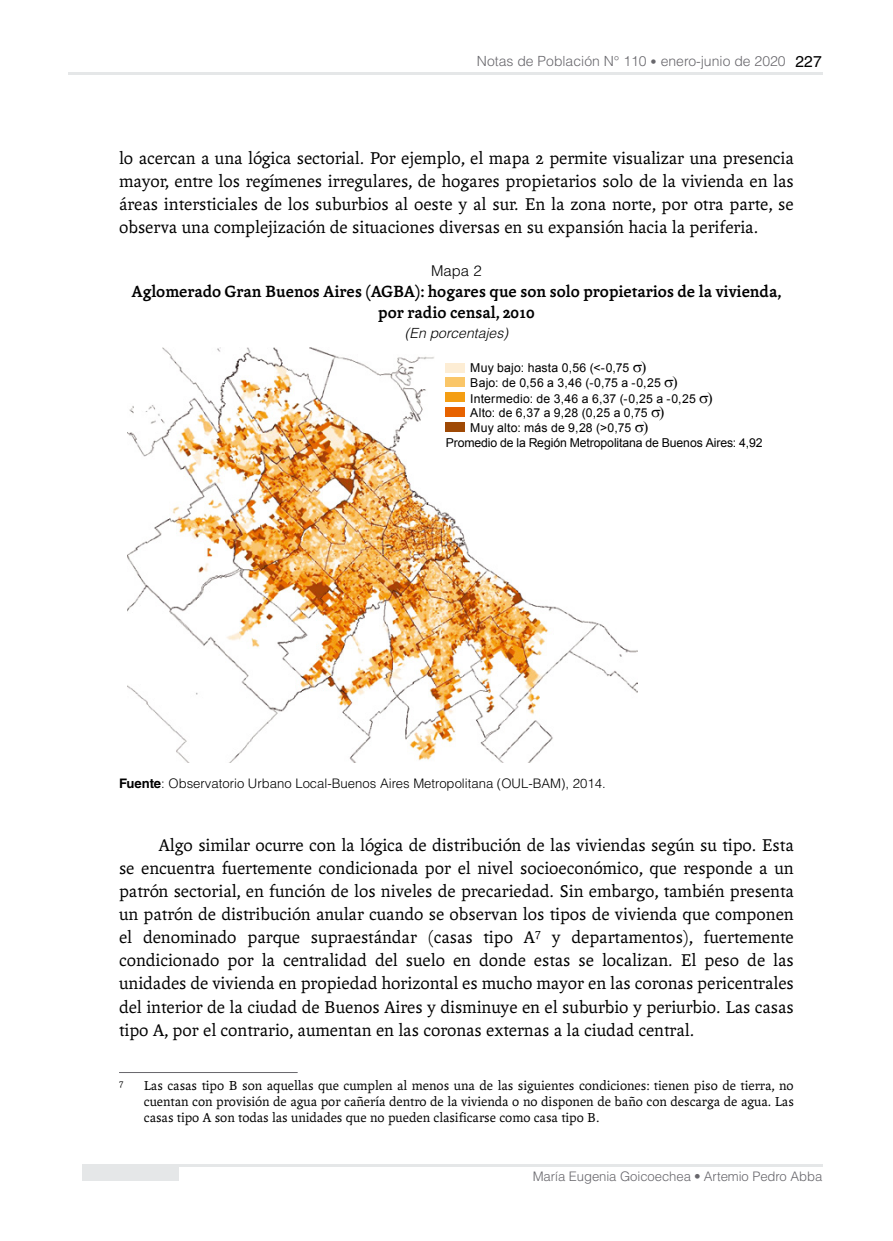
<style>
.page{position:relative;width:893px;height:1241px;background:#fff}
.page>*{position:absolute;margin:0;border:0;box-sizing:border-box;transform-origin:0 0}
.t1{font:18.38px/23.1px "Andralis ND Os F";color:#000;text-align:justify}
.t2{font:700 17.5px/21px "Andralis ND Os F";color:#000;text-align:center}
.t3{font:300 14.88px "Helvetica LT Std";color:#000}
.t4{font:14px/15.8px "Andralis ND Os F";color:#000;text-align:justify}
.t5{font:300 14px "Helvetica LT Std";color:#68676c}
.t6{font:italic 300 14px "Helvetica LT Std";color:#000}
.t7{font:300 13.12px "Helvetica LT Std";color:#000}
.t8{font:300 13.12px "Helvetica LT Std";letter-spacing:-.005em;color:#68676c}
.t9{font:12.25px/15.2px "Arial";letter-spacing:.01em;color:#000}
.t10{font:12.25px "Arial";letter-spacing:-.01em;color:#000}
.t11{font:9.8px "Andralis ND Os F";color:#000}
.s1{font-size:12.25px}
.s2{font-weight:400;font-size:15.75px;color:#000}
.s3{font-weight:700}
</style>
<div class="page">
<div style="left:82px;top:1165px;width:96px;height:15px;background:#e5e7e8"></div>
<hr style="left:68px;top:72px;width:754px;height:2px;background:#e5e7e8">
<hr style="left:82px;top:1164px;width:740px;height:2px;background:#e5e7e8">
<img style="left:127px;top:347px;width:510px;height:415px">
<div style="left:437px;top:347px;width:326px;height:117px;background:#fff"></div>
<div style="left:445px;top:362px;width:20px;height:10px;background:#fdedd4"></div>
<div style="left:445px;top:377px;width:20px;height:10px;background:#fac668"></div>
<div style="left:445px;top:392px;width:20px;height:10px;background:#f49e13"></div>
<div style="left:445px;top:407px;width:20px;height:10px;background:#e76200"></div>
<div style="left:445px;top:422px;width:20px;height:10px;background:#9f4905"></div>
<hr style="left:119px;top:1071px;width:179px;height:1px;background:#68676c">
<p class="t5" style="left:477px;top:52px;width:347px">Notas de Población N° 110 <span class="s1">•</span> enero-junio de 2020 <span class="s2">227</span></p>
<p class="t1" style="left:119px;top:146px;width:676px">lo acercan a una lógica sectorial. Por ejemplo, el mapa 2 permite visualizar una presencia mayor, entre los regímenes irregulares, de hogares propietarios solo de la vivienda en las áreas intersticiales de los suburbios al oeste y al sur. En la zona norte, por otra parte, se observa una complejización de situaciones diversas en su expansión hacia la periferia.</p>
<p class="t3" style="left:431px;top:262px;width:52px">Mapa 2</p>
<p class="t2" style="left:132px;top:281px;width:651px">Aglomerado Gran Buenos Aires (AGBA): hogares que son solo propietarios de la vivienda, por radio censal, 2010</p>
<p class="t6" style="left:405px;top:324px;width:105px">(En porcentajes)</p>
<p class="t9" style="left:470px;top:360px;width:227px">Muy bajo: hasta 0,56 (&lt;-0,75<br>Bajo: de 0,56 a 3,46 (-0,75 a -0,25<br>Intermedio: de 3,46 a 6,37 (-0,25 a -0,25</p>
<p class="t9" style="left:470px;top:405px;width:179px">Alto: de 6,37 a 9,28 (0,25 a 0,75</p>
<p class="t9" style="left:470px;top:420px;width:163px">Muy alto: más de 9,28 (&gt;0,75</p>
<p class="t10" style="left:446px;top:435px;width:318px">Promedio de la Región Metropolitana de Buenos Aires: 4,92</p>
<p class="t7" style="left:119px;top:775px;width:488px"><span class="s3">Fuente</span>: Observatorio Urbano Local-Buenos Aires Metropolitana (OUL-BAM), 2014.</p>
<p class="t1" style="left:119px;top:833px;width:676px;text-indent:40px">Algo similar ocurre con la lógica de distribución de las viviendas según su tipo. Esta se encuentra fuertemente condicionada por el nivel socioeconómico, que responde a un patrón sectorial, en función de los niveles de precariedad. Sin embargo, también presenta un patrón de distribución anular cuando se observan los tipos de vivienda que componen el denominado parque supraestándar (casas tipo A<sup>7</sup> y departamentos), fuertemente condicionado por la centralidad del suelo en donde estas se localizan. El peso de las unidades de vivienda en propiedad horizontal es mucho mayor en las coronas pericentrales del interior de la ciudad de Buenos Aires y disminuye en el suburbio y periurbio. Las casas tipo A, por el contrario, aumentan en las coronas externas a la ciudad central.</p>
<p class="t11" style="left:119px;top:1077px;width:6px">7</p>
<p class="t4" style="left:144px;top:1077px;width:651px">Las casas tipo B son aquellas que cumplen al menos una de las siguientes condiciones: tienen piso de tierra, no cuentan con provisión de agua por cañería dentro de la vivienda o no disponen de baño con descarga de agua. Las casas tipo A son todas las unidades que no pueden clasificarse como casa tipo B.</p>
<p class="t8" style="left:533px;top:1167px;width:291px">María Eugenia Goicoechea • Artemio Pedro Abba</p>
</div>
